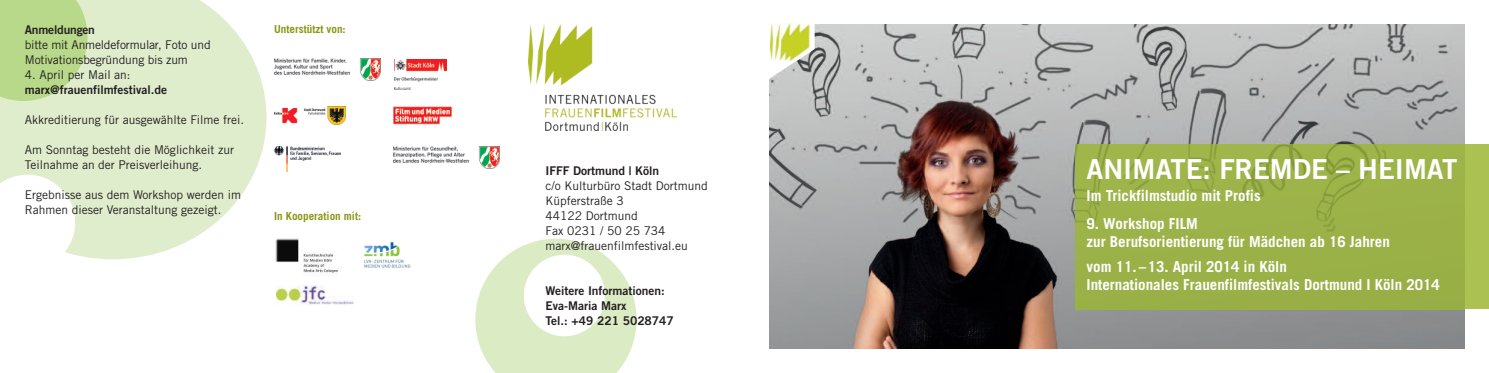
<style>
.page{position:relative;width:1489px;height:373px;background:#fff}
.page>*{position:absolute;margin:0;border:0;box-sizing:border-box;transform-origin:0 0}
.t1{font:27.5px "Trade Gothic Bold Two";color:#fff}
.t2{font:700 15px/17.5px "Trade Gothic";color:#fff}
.t3{font:12px/15px "Trade Gothic";color:#231f20}
.t4{font:12px/15px "Trade Gothic Bold Two";color:#231f20}
.t5{font:700 11.12px "Trade Gothic";color:#8b9716}
</style>
<div class="page">
<svg style="left:475px;top:238px;width:161px;height:134px"></svg>
<svg style="left:0;top:1px;width:266px;height:258px;background:#e3efd3"></svg>
<img style="left:769px;top:25px;width:694px;height:322px">
<img style="left:274px;top:59px;width:106px;height:21px">
<img style="left:274px;top:106px;width:71px;height:18px">
<img style="left:394px;top:59px;width:52px;height:31px">
<img style="left:364px;top:242px;width:46px;height:26px">
<img style="left:393px;top:146px;width:106px;height:22px">
<svg style="left:0;top:1px;width:88px;height:100px;background:#bcdb91"></svg>
<svg style="left:0;top:174px;width:75px;height:85px"></svg>
<img style="left:393px;top:107px;width:59px;height:17px">
<img style="left:275px;top:238px;width:63px;height:36px">
<svg style="left:769px;top:23px;width:45px;height:59px"></svg>
<img style="left:770px;top:24px;width:39px;height:37px">
<img style="left:276px;top:285px;width:78px;height:20px">
<img style="left:529px;top:25px;width:147px;height:105px">
<div style="left:524px;top:254px;width:81px;height:81px;background:#fff;border-radius:50%"></div>
<div style="left:1463px;top:144px;width:25px;height:164px;background:#abc253"></div>
<div style="left:1075px;top:144px;width:388px;height:164px;background:#9bb248"></div>
<img style="left:274px;top:146px;width:66px;height:26px">
<p class="t4" style="left:25px;top:21px;width:72px">Anmeldungen</p>
<p class="t3" style="left:25px;top:37px;width:187px">bitte mit Anmeldeformular, Foto und<br>Motivationsbegründung bis zum</p>
<p class="t3" style="left:25px;top:67px;width:107px">4. April per Mail an:</p>
<p class="t4" style="left:25px;top:81px;width:144px">marx@frauenfilmfestival.de</p>
<p class="t3" style="left:25px;top:112px;width:221px">Akkreditierung für ausgewählte Filme frei.</p>
<p class="t3" style="left:25px;top:142px;width:211px">Am Sonntag besteht die Möglichkeit zur<br>Teilnahme an der Preisverleihung.</p>
<p class="t3" style="left:25px;top:187px;width:218px">Ergebnisse aus dem Workshop werden im<br>Rahmen dieser Veranstaltung gezeigt.</p>
<p class="t5" style="left:274px;top:22px;width:73px">Unterstützt von:</p>
<p class="t5" style="left:274px;top:208px;width:89px">In Kooperation mit:</p>
<p class="t4" style="left:545px;top:163px;width:115px">IFFF Dortmund | Köln</p>
<p class="t3" style="left:545px;top:178px;width:164px">c/o Kulturbüro Stadt Dortmund<br>Küpferstraße 3<br>44122 Dortmund<br>Fax 0231 / 50 25 734 marx@frauenfilmfestival.eu</p>
<p class="t4" style="left:545px;top:283px;width:130px">Weitere Informationen:<br>Eva-Maria Marx<br>Tel.: +49 221 5028747</p>
<h1 class="t1" style="left:1086px;top:152px;width:372px">ANIMATE: FREMDE – HEIMAT</h1>
<p class="t2" style="left:1086px;top:186px;width:175px">Im Trickfilmstudio mit Profis</p>
<p class="t2" style="left:1086px;top:214px;width:305px">9. Workshop FILM<br>zur Berufsorientierung für Mädchen ab 16 Jahren</p>
<p class="t2" style="left:1086px;top:257px;width:354px">vom 11.–13. April 2014 in Köln<br>Internationales Frauenfilmfestivals Dortmund I Köln 2014</p>
</div>
